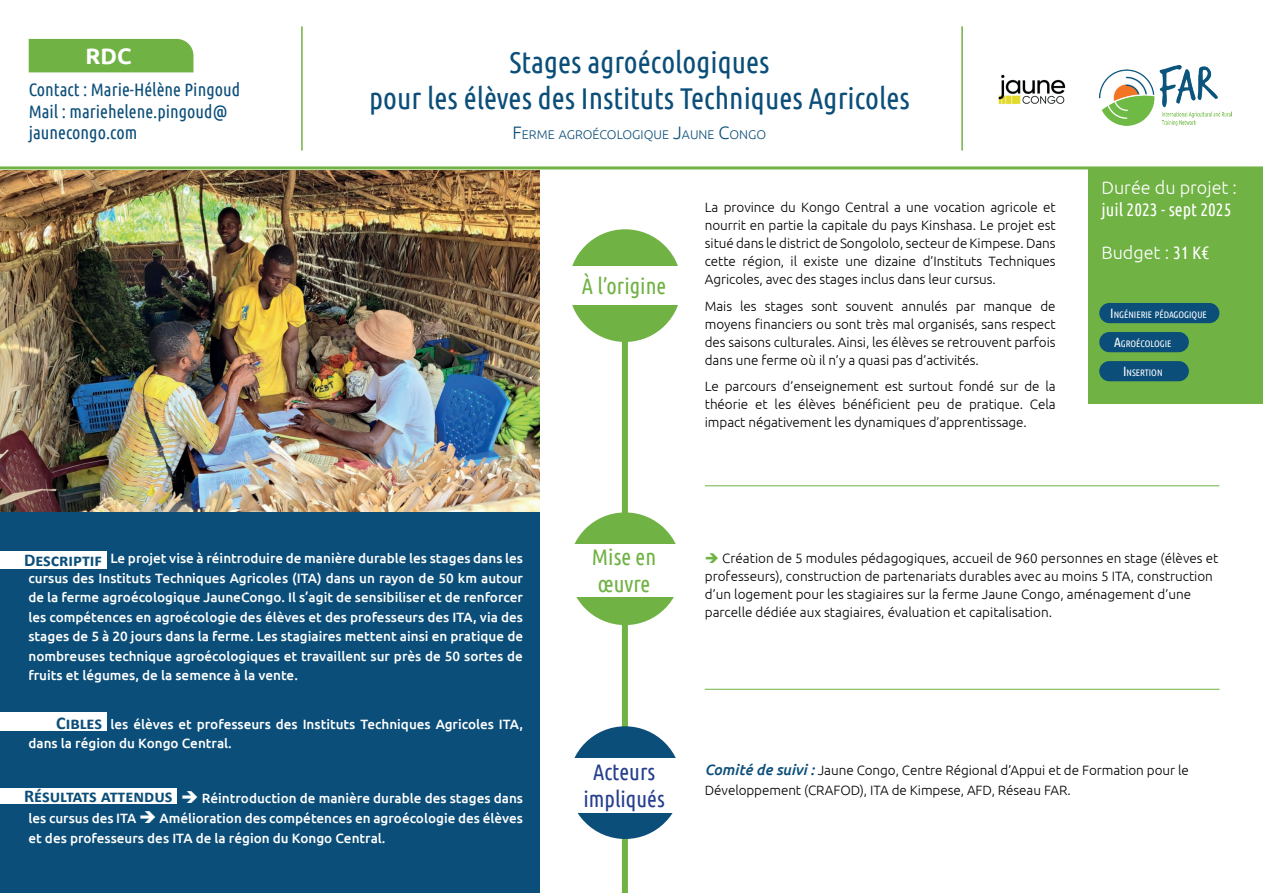
<style>
.page{position:relative;width:1263px;height:893px;background:#fff}
.page>*{position:absolute;margin:0;border:0;box-sizing:border-box;transform-origin:0 0}
.t1{font:30px/36px "Ubuntu Condensed";color:#0b4e79;text-align:center}
.t2{font:22.5px/27px "Ubuntu Condensed";color:#70b243}
.t3{font:22.5px/27px "Ubuntu Condensed";color:#253f8e;text-align:center}
.t4{font:700 22.5px "Ubuntu";color:#fff}
.t5{font:18px/21.6px "Ubuntu Condensed";color:#0b4e79}
.t6{font:700 18px "Calibri";color:#0b4e79}
.t7{font:300 18px "Ubuntu";color:#fff}
.t8{font:18px "Ubuntu Condensed";color:#fff}
.t9{font:300 13.5px/18px "Ubuntu";color:#000001;text-align:justify}
.t10{font:500 13.5px/19.5px "Ubuntu";color:#fff;text-align:justify}
.t11{font:300 12.6px "Ubuntu";color:#0b4e79}
.t12{font:9.45px "Ubuntu Condensed";color:#fff}
.s1{font-size:18px}
.s2{font-family:"Ubuntu Condensed";font-weight:400}
.s3{font-size:13.5px}
.s4{color:#70b243}
.s5{font-weight:500;font-style:italic;font-size:15px;color:#0b4e79}
</style>
<div class="page">
<div style="left:0;top:512px;width:539px;height:381px;background:#0b4e79"></div>
<img style="left:0;top:170px;width:539px;height:342px">
<img style="left:1099px;top:66px;width:132px;height:59px">
<div style="left:0;top:551px;width:106px;height:17px;background:#fff"></div>
<div style="left:0;top:713px;width:106px;height:18px;background:#fff"></div>
<div style="left:0;top:788px;width:177px;height:15px;background:#fff"></div>
<div style="left:622px;top:256px;width:6px;height:637px;background:#70b243"></div>
<hr style="left:0;top:166px;width:1263px;height:3px;background:#70b243">
<div style="left:1089px;top:167px;width:174px;height:237px;background:#70b243"></div>
<img style="left:998px;top:74px;width:68px;height:30px">
<div style="left:1099px;top:303px;width:120px;height:20px;background:#0b4e79;border-radius:10px"></div>
<div style="left:1099px;top:332px;width:90px;height:20px;background:#0b4e79;border-radius:10px"></div>
<div style="left:1099px;top:361px;width:90px;height:20px;background:#0b4e79;border-radius:10px"></div>
<div style="left:29px;top:39px;width:164px;height:33px;background:#70b243"></div>
<hr style="left:301px;top:26px;width:2px;height:125px;background:#70b243">
<hr style="left:961px;top:26px;width:2px;height:125px;background:#70b243">
<div style="left:569px;top:229px;width:112px;height:113px;background:#70b243;border-radius:50%"></div>
<div style="left:564px;top:266px;width:120px;height:39px;background:#fff"></div>
<div style="left:569px;top:512px;width:112px;height:113px;background:#70b243;border-radius:50%"></div>
<div style="left:564px;top:544px;width:120px;height:52px;background:#fff"></div>
<div style="left:569px;top:726px;width:112px;height:113px;background:#0b4e79;border-radius:50%"></div>
<div style="left:564px;top:758px;width:120px;height:54px;background:#fff"></div>
<hr style="left:705px;top:485px;width:514px;height:1px;background:#70b243">
<hr style="left:705px;top:689px;width:514px;height:1px;background:#70b243">
<h2 class="t4" style="left:86px;top:43px;width:48px">RDC</h2>
<h3 class="t5" style="left:29px;top:78px;width:213px">Contact : Marie-Hélène Pingoud<br>Mail : mariehelene.pingoud@ jaunecongo.com</h3>
<h1 class="t1" style="left:369px;top:44px;width:542px">Stages agroécologiques<br>pour les élèves des Instituts Techniques Agricoles</h1>
<p class="t11" style="left:513px;top:127px;width:255px"><span class="s1">F</span>ERME AGROÉCOLOGIQUE <span class="s1">J</span>AUNE <span class="s1">C</span>ONGO</p>
<h2 class="t2" style="left:582px;top:272px;width:86px">À l’origine</h2>
<p class="t9" style="left:705px;top:198px;width:352px">La province du Kongo Central a une vocation agricole et nourrit en partie la capitale du pays Kinshasa. Le projet est situé dans le district de Songololo, secteur de Kimpese. Dans cette région, il existe une dizaine d’Instituts Techniques Agricoles, avec des stages inclus dans leur cursus.</p>
<p class="t9" style="left:705px;top:297px;width:352px">Mais les stages sont souvent annulés par manque de moyens financiers ou sont très mal organisés, sans respect des saisons culturales. Ainsi, les élèves se retrouvent parfois dans une ferme où il n’y a quasi pas d’activités.</p>
<p class="t9" style="left:705px;top:377px;width:352px">Le parcours d’enseignement est surtout fondé sur de la théorie et les élèves bénéficient peu de pratique. Cela impact négativement les dynamiques d’apprentissage.</p>
<h3 class="t7" style="left:1101px;top:177px;width:137px">Durée du projet :</h3>
<h3 class="t8" style="left:1101px;top:198px;width:132px">juil 2023 - sept 2025</h3>
<h3 class="t7" style="left:1101px;top:242px;width:109px">Budget : <span class="s2">31 K€</span></h3>
<p class="t12" style="left:1110px;top:309px;width:98px"><span class="s3">I</span>NGÉNI ERI E PÉDAGOGIQUE</p>
<p class="t12" style="left:1114px;top:338px;width:59px"><span class="s3">A</span>GROÉCOLOGI E</p>
<p class="t12" style="left:1123px;top:367px;width:41px"><span class="s3">I</span>NSERTION</p>
<p class="t10" style="left:28px;top:548px;width:496px;text-indent:82px">Le projet vise à réintroduire de manière durable les stages dans les cursus des Instituts Techniques Agricoles (ITA) dans un rayon de 50 km autour de la ferme agroécologique JauneCongo. Il s’agit de sensibiliser et de renforcer les compétences en agroécologie des élèves et des professeurs des ITA, via des stages de 5 à 20 jours dans la ferme. Les stagiaires mettent ainsi en pratique de nombreuses technique agroécologiques et travaillent sur près de 50 sortes de fruits et légumes, de la semence à la vente.</p>
<p class="t10" style="left:28px;top:714px;width:496px;text-indent:82px">les élèves et professeurs des Instituts Techniques Agricoles ITA, dans la région du Kongo Central.</p>
<h3 class="t6" style="left:24px;top:548px;width:80px">Descriptif</h3>
<h3 class="t6" style="left:56px;top:710px;width:47px">Cibles</h3>
<h3 class="t6" style="left:24px;top:784px;width:150px">Résultats attendus</h3>
<p class="t10" style="left:28px;top:788px;width:496px;text-indent:153px">➔ Réintroduction de manière durable des stages dans les cursus des ITA ➔ Amélioration des compétences en agroécologie des élèves et des professeurs des ITA de la région du Kongo Central.</p>
<h2 class="t2" style="left:592px;top:543px;width:66px">Mise en œuvre</h2>
<p class="t9" style="left:705px;top:549px;width:515px;text-align:left"><span class="s4">➔</span> Création de 5 modules pédagogiques, accueil de 960 personnes en stage (élèves et professeurs), construction de partenariats durables avec au moins 5 ITA, construction d’un logement pour les stagiaires sur la ferme Jaune Congo, aménagement d’une parcelle dédiée aux stagiaires, évaluation et capitalisation.</p>
<h2 class="t3" style="left:583px;top:758px;width:83px">Acteurs impliqués</h2>
<p class="t9" style="left:705px;top:760px;width:485px;line-height:19.8px"><span class="s5">Comité de suivi :</span> Jaune Congo, Centre Régional d’Appui et de Formation pour le<br>Développement (CRAFOD), ITA de Kimpese, AFD, Réseau FAR.</p>
</div>
